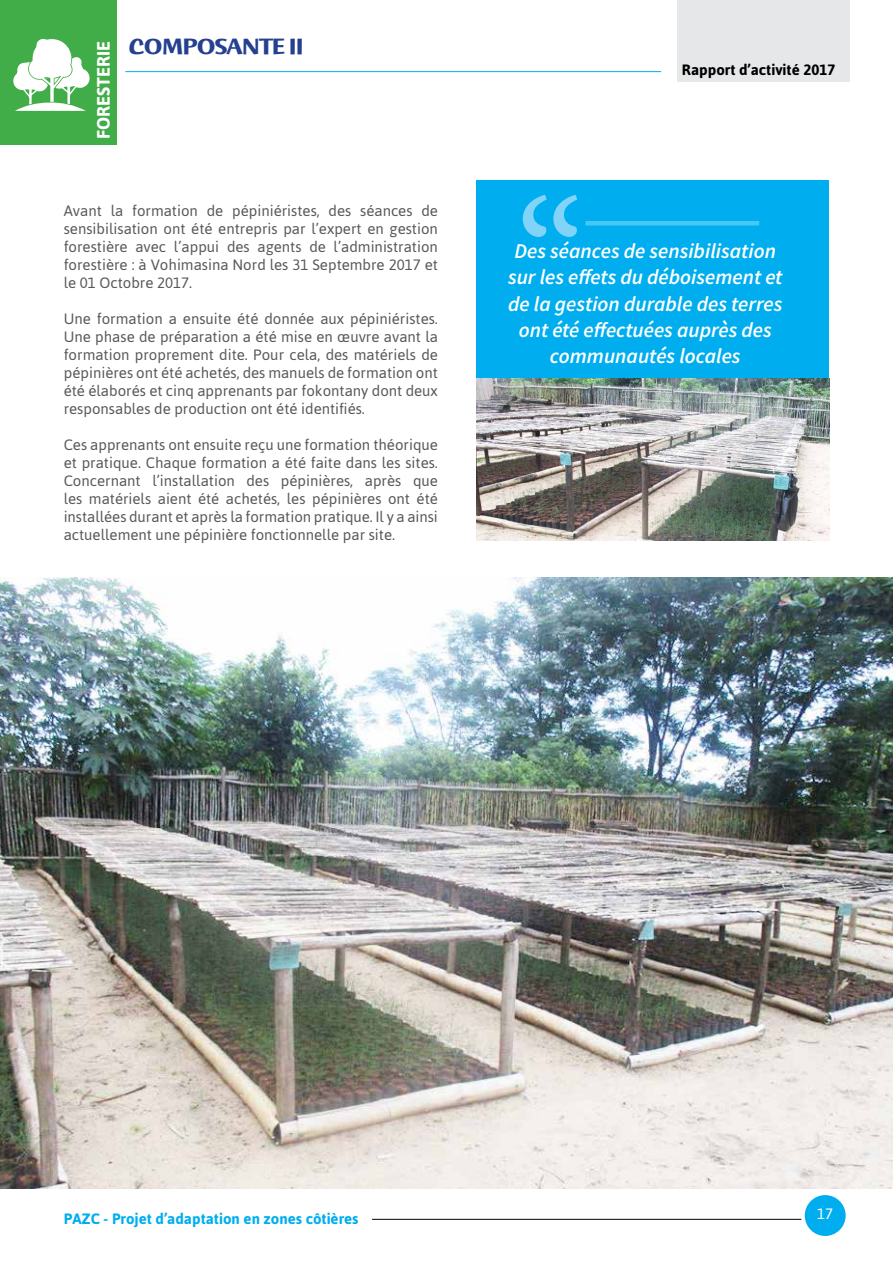
<style>
.page{position:relative;width:893px;height:1263px;background:#fff}
.page>*{position:absolute;margin:0;border:0;box-sizing:border-box;transform-origin:0 0}
.t1{font:24px "Humana Sans ITCTT Bold";letter-spacing:-.04em;color:#25408f}
.t2{font:italic 600 21px/26.2px "Source Sans Pro";color:#fff;text-align:center}
.t3{font:700 18px "Asap";color:#fff}
.t4{font:15px/18px "Asap";color:#58595b;text-align:justify}
.t5{font:700 15px "Asap";color:#00aeef}
.t6{font:700 15px "Asap";color:#000}
.t7{font:15px "Asap";color:#fff}
</style>
<div class="page">
<div style="left:677px;top:0;width:173px;height:81px;background:#e6e7e8"></div>
<img style="left:0;top:577px;width:893px;height:611px">
<div style="left:476px;top:180px;width:353px;height:198px;background:#00aeef"></div>
<svg style="left:523px;top:195px;width:54px;height:42px"></svg>
<hr style="left:586px;top:221px;width:173px;height:4px;background:#44c8f5">
<img style="left:476px;top:378px;width:353px;height:162px">
<hr style="left:125px;top:71px;width:536px;height:1px;background:#00aeef">
<hr style="left:372px;top:1219px;width:429px;height:1px;background:#000">
<div style="left:805px;top:1195px;width:41px;height:41px;background:#00aeef;border-radius:50%"></div>
<div style="left:0;top:0;width:116px;height:144px;background:#41ad49"></div>
<svg style="left:13px;top:38px;width:77px;height:73px"></svg>
<p class="t3" style="left:91px;top:139px;width:99px;rotate:-90deg">FORESTERIE</p>
<h1 class="t1" style="left:129px;top:34px;width:177px">COMPOSANTE II</h1>
<p class="t4" style="left:64px;top:201px;width:376px">Avant la formation de pépiniéristes, des séances de sensibilisation ont été entrepris par l’expert en gestion forestière avec l’appui des agents de l’administration forestière : à Vohimasina Nord les 31 Septembre 2017 et le 01 Octobre 2017.</p>
<p class="t4" style="left:64px;top:309px;width:376px">Une formation a ensuite été donnée aux pépiniéristes.<br>Une phase de préparation a été mise en œuvre avant la formation proprement dite. Pour cela, des matériels de pépinières ont été achetés, des manuels de formation ont été élaborés et cinq apprenants par fokontany dont deux responsables de production ont été identifiés.</p>
<p class="t4" style="left:64px;top:435px;width:376px">Ces apprenants ont ensuite reçu une formation théorique et pratique. Chaque formation a été faite dans les sites.<br>Concernant l’installation des pépinières, après que les matériels aient été achetés, les pépinières ont été installées durant et après la formation pratique. Il y a ainsi actuellement une pépinière fonctionnelle par site.</p>
<p class="t6" style="left:682px;top:60px;width:155px">Rapport d’activité 2017</p>
<h2 class="t2" style="left:508px;top:238px;width:276px">Des séances de sensibilisation sur les effets du déboisement et de la gestion durable des terres ont été effectuées auprès des communautés locales</h2>
<p class="t5" style="left:64px;top:1209px;width:296px">PAZC - Projet d’adaptation en zones côtières</p>
<p class="t7" style="left:817px;top:1204px;width:18px">17</p>
</div>
